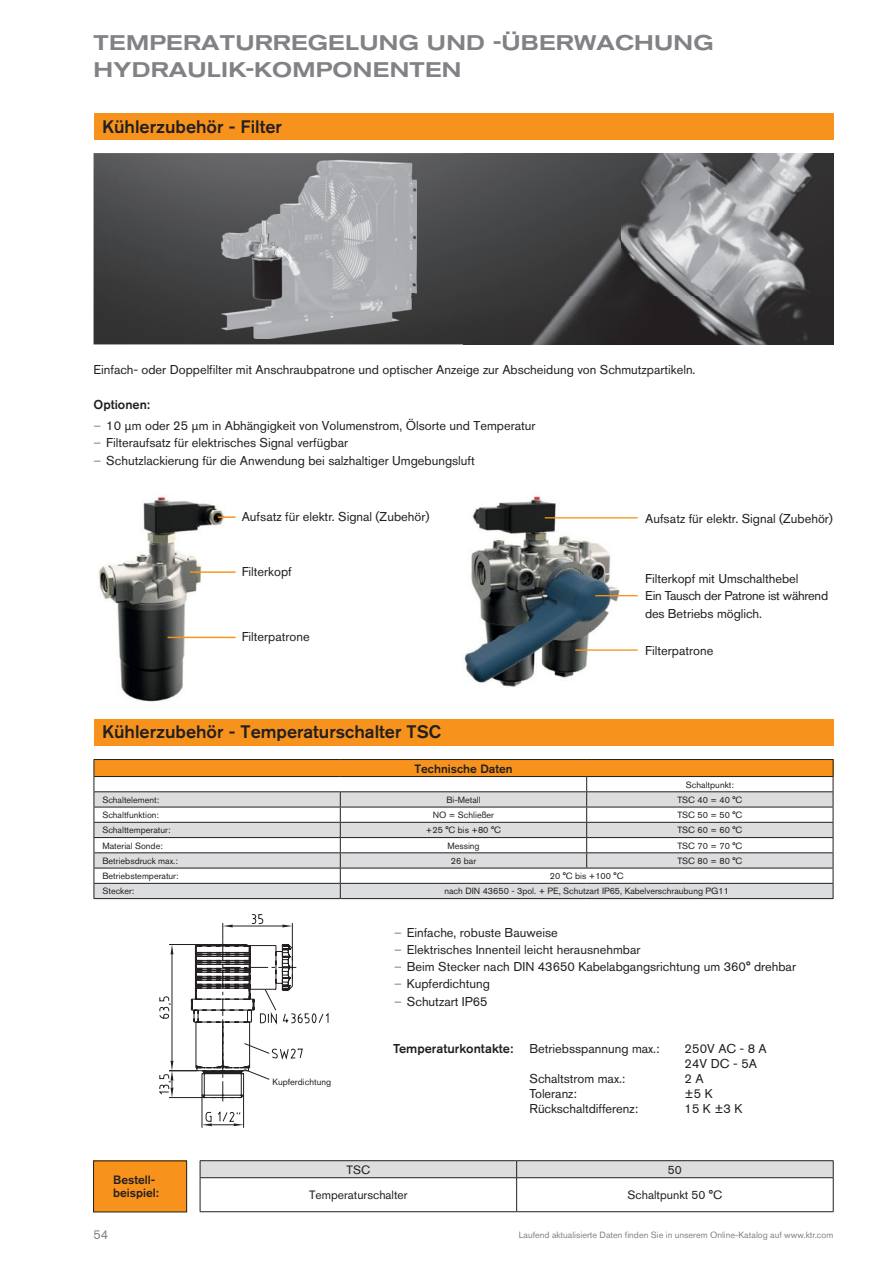
<style>
.page{position:relative;width:893px;height:1263px;background:#fff}
.page>*{position:absolute;margin:0;border:0;box-sizing:border-box;transform-origin:0 0}
.t1{font:500 expanded 21px/27px "Akzidenz Grotesk Pro";letter-spacing:.01em;color:#808285}
.t2{font:500 18px "Akzidenz Grotesk Pro";color:#231f20}
.t3{font:12.75px/17.2px "Akzidenz Grotesk Pro";color:#231f20}
.t4{font:500 12.75px "Akzidenz Grotesk Pro";color:#231f20}
.t5{font:12.75px "Akzidenz Grotesk Pro";color:#808285}
.t6{font:12px "Akzidenz Grotesk Pro";color:#231f20}
.t7{font:500 12px/12.8px "Akzidenz Grotesk Pro";color:#231f20}
.t8{font:9px "Akzidenz Grotesk Pro";color:#231f20}
.t9{font:9px "Akzidenz Grotesk Pro";color:#808285}
.s1{color:#808285}
</style>
<div class="page">
<img style="left:94px;top:153px;width:740px;height:191px">
<img style="left:221px;top:159px;width:196px;height:180px">
<img style="left:463px;top:153px;width:370px;height:191px">
<img style="left:464px;top:496px;width:161px;height:191px">
<img style="left:99px;top:496px;width:137px;height:206px">
<div style="left:94px;top:114px;width:739px;height:26px;background:#f7931d"></div>
<div style="left:94px;top:719px;width:739px;height:27px;background:#f7931d"></div>
<svg style="left:218px;top:516px;width:18px;height:2px"></svg>
<hr style="left:190px;top:571px;width:46px;height:2px;background:#f7931d">
<hr style="left:168px;top:637px;width:68px;height:1px;background:#f7931d">
<hr style="left:595px;top:595px;width:43px;height:1px;background:#f7931d">
<hr style="left:575px;top:649px;width:63px;height:2px;background:#f7931d">
<hr style="left:545px;top:517px;width:93px;height:1px;background:#f7931d">
<svg style="left:159px;top:914px;width:169px;height:214px"></svg>
<div style="left:94px;top:759px;width:739px;height:17px;background:#f7931d"></div>
<svg style="left:95px;top:792px;width:738px;height:106px;fill:#dcdddf"></svg>
<hr style="left:94px;top:759px;width:246px;height:1px;background:#231f20">
<hr style="left:340px;top:759px;width:247px;height:1px;background:#231f20">
<hr style="left:587px;top:759px;width:246px;height:1px;background:#231f20">
<hr style="left:94px;top:776px;width:246px;height:1px;background:#231f20">
<hr style="left:340px;top:776px;width:247px;height:1px;background:#231f20">
<hr style="left:587px;top:776px;width:246px;height:1px;background:#231f20">
<hr style="left:94px;top:791px;width:246px;height:1px;background:#231f20">
<hr style="left:340px;top:791px;width:247px;height:1px;background:#231f20">
<hr style="left:587px;top:791px;width:246px;height:1px;background:#231f20">
<hr style="left:94px;top:807px;width:246px;height:1px;background:#231f20">
<hr style="left:340px;top:807px;width:247px;height:1px;background:#231f20">
<hr style="left:587px;top:807px;width:246px;height:1px;background:#231f20">
<hr style="left:94px;top:822px;width:246px;height:1px;background:#231f20">
<hr style="left:340px;top:822px;width:247px;height:1px;background:#231f20">
<hr style="left:587px;top:822px;width:246px;height:1px;background:#231f20">
<hr style="left:94px;top:837px;width:246px;height:1px;background:#231f20">
<hr style="left:340px;top:837px;width:247px;height:1px;background:#231f20">
<hr style="left:587px;top:837px;width:246px;height:1px;background:#231f20">
<hr style="left:94px;top:852px;width:246px;height:1px;background:#231f20">
<hr style="left:340px;top:852px;width:247px;height:1px;background:#231f20">
<hr style="left:587px;top:852px;width:246px;height:1px;background:#231f20">
<svg style="left:586px;top:777px;width:1px;height:91px"></svg>
<hr style="left:94px;top:868px;width:246px;height:1px;background:#231f20">
<hr style="left:340px;top:868px;width:247px;height:1px;background:#231f20">
<hr style="left:587px;top:868px;width:246px;height:1px;background:#231f20">
<hr style="left:94px;top:883px;width:246px;height:1px;background:#231f20">
<svg style="left:94px;top:760px;width:1px;height:138px"></svg>
<hr style="left:340px;top:883px;width:247px;height:1px;background:#231f20">
<svg style="left:340px;top:792px;width:1px;height:106px"></svg>
<hr style="left:587px;top:883px;width:246px;height:1px;background:#231f20">
<svg style="left:833px;top:760px;width:1px;height:138px"></svg>
<hr style="left:94px;top:898px;width:246px;height:1px;background:#231f20">
<hr style="left:340px;top:898px;width:247px;height:1px;background:#231f20">
<hr style="left:587px;top:898px;width:246px;height:1px;background:#231f20">
<div style="left:94px;top:1161px;width:93px;height:51px;background:#f7931d"></div>
<div style="left:93px;top:1161px;width:94px;height:51px;border:1px solid #231f20"></div>
<hr style="left:200px;top:1160px;width:317px;height:1px;background:#231f20">
<hr style="left:517px;top:1160px;width:316px;height:1px;background:#231f20">
<svg style="left:200px;top:1161px;width:634px;height:51px"></svg>
<hr style="left:200px;top:1178px;width:1px;height:33px;background:#231f20">
<hr style="left:200px;top:1177px;width:317px;height:1px;background:#231f20">
<hr style="left:516px;top:1178px;width:1px;height:33px;background:#231f20">
<hr style="left:517px;top:1177px;width:316px;height:1px;background:#231f20">
<hr style="left:833px;top:1178px;width:1px;height:33px;background:#231f20">
<hr style="left:200px;top:1211px;width:317px;height:1px;background:#231f20">
<hr style="left:517px;top:1211px;width:316px;height:1px;background:#231f20">
<h1 class="t1" style="left:94px;top:29px;width:621px">TEMPERATURREGELUNG UND -ÜBERWACHUNG<br>HYDRAULIK-KOMPONENTEN</h1>
<h2 class="t2" style="left:102px;top:115px;width:181px">Kühlerzubehör - Filter</h2>
<p class="t3" style="left:94px;top:361px;width:603px">Einfach- oder Doppelfilter mit Anschraubpatrone und optischer Anzeige zur Abscheidung von Schmutzpartikeln.</p>
<p class="t4" style="left:94px;top:396px;width:58px">Optionen:</p>
<p class="t3" style="left:94px;top:417px;width:443px"><span class="s1">–</span> 10 µm oder 25 µm in Abhängigkeit von Volumenstrom, Ölsorte und Temperatur</p>
<p class="t3" style="left:94px;top:434px;width:256px"><span class="s1">–</span> Filteraufsatz für elektrisches Signal verfügbar</p>
<p class="t3" style="left:94px;top:451px;width:383px"><span class="s1">–</span> Schutzlackierung für die Anwendung bei salzhaltiger Umgebungsluft</p>
<p class="t3" style="left:242px;top:508px;width:189px">Aufsatz für elektr. Signal (Zubehör)</p>
<p class="t3" style="left:645px;top:509px;width:189px">Aufsatz für elektr. Signal (Zubehör)</p>
<p class="t3" style="left:242px;top:563px;width:51px">Filterkopf</p>
<p class="t3" style="left:242px;top:628px;width:70px">Filterpatrone</p>
<h2 class="t2" style="left:102px;top:720px;width:340px">Kühlerzubehör - Temperaturschalter TSC</h2>
<p class="t7" style="left:414px;top:762px;width:100px">Technische Daten</p>
<p class="t3" style="left:645px;top:570px;width:184px">Filterkopf mit Umschalthebel<br>Ein Tausch der Patrone ist während des Betriebs möglich.</p>
<p class="t3" style="left:645px;top:642px;width:70px">Filterpatrone</p>
<p class="t8" style="left:686px;top:778px;width:50px">Schaltpunkt:</p>
<p class="t8" style="left:102px;top:794px;width:58px">Schaltelement:</p>
<p class="t8" style="left:446px;top:794px;width:36px">Bi-Metall</p>
<p class="t8" style="left:677px;top:794px;width:67px">TSC 40 = 40 °C</p>
<p class="t8" style="left:102px;top:809px;width:58px">Schaltfunktion:</p>
<p class="t8" style="left:433px;top:809px;width:63px">NO = Schließer</p>
<p class="t8" style="left:677px;top:809px;width:67px">TSC 50 = 50 °C</p>
<p class="t8" style="left:102px;top:824px;width:70px">Schalttemperatur:</p>
<p class="t8" style="left:426px;top:824px;width:77px">+25 °C bis +80 °C</p>
<p class="t8" style="left:677px;top:824px;width:67px">TSC 60 = 60 °C</p>
<p class="t8" style="left:102px;top:839px;width:62px">Material Sonde:</p>
<p class="t8" style="left:447px;top:839px;width:34px">Messing</p>
<p class="t8" style="left:677px;top:839px;width:67px">TSC 70 = 70 °C</p>
<p class="t8" style="left:102px;top:855px;width:77px">Betriebsdruck max.:</p>
<p class="t8" style="left:451px;top:855px;width:27px">26 bar</p>
<p class="t8" style="left:677px;top:855px;width:67px">TSC 80 = 80 °C</p>
<p class="t8" style="left:102px;top:870px;width:78px">Betriebstemperatur:</p>
<p class="t8" style="left:550px;top:870px;width:75px">20 °C bis +100 °C</p>
<p class="t8" style="left:102px;top:885px;width:33px">Stecker:</p>
<p class="t8" style="left:444px;top:885px;width:286px">nach DIN 43650 - 3pol. + PE, Schutzart IP65, Kabelverschraubung PG11</p>
<p class="t7" style="left:113px;top:1173px;width:47px">Bestell&shy;beispiel:</p>
<p class="t8" style="left:272px;top:1076px;width:60px">Kupferdichtung</p>
<p class="t3" style="left:394px;top:923px;width:165px"><span class="s1">–</span> Einfache, robuste Bauweise</p>
<p class="t3" style="left:394px;top:941px;width:248px"><span class="s1">–</span> Elektrisches Innenteil leicht herausnehmbar</p>
<p class="t3" style="left:394px;top:958px;width:403px"><span class="s1">–</span> Beim Stecker nach DIN 43650 Kabelabgangsrichtung um 360° drehbar</p>
<p class="t3" style="left:394px;top:975px;width:97px"><span class="s1">–</span> Kupferdichtung</p>
<p class="t3" style="left:394px;top:992px;width:95px"><span class="s1">–</span> Schutzart IP65</p>
<p class="t4" style="left:393px;top:1040px;width:122px">Temperaturkontakte:</p>
<p class="t3" style="left:529px;top:1039px;width:132px">Betriebsspannung max.:</p>
<p class="t3" style="left:685px;top:1041px;width:84px;line-height:15.1px">250V AC - 8 A<br>24V DC - 5A</p>
<p class="t3" style="left:529px;top:1070px;width:97px">Schaltstrom max.:</p>
<p class="t3" style="left:685px;top:1070px;width:21px">2 A</p>
<p class="t3" style="left:529px;top:1085px;width:49px">Toleranz:</p>
<p class="t3" style="left:685px;top:1085px;width:30px">±5 K</p>
<p class="t3" style="left:529px;top:1100px;width:110px">Rückschaltdifferenz:</p>
<p class="t3" style="left:685px;top:1100px;width:59px">15 K ±3 K</p>
<p class="t6" style="left:347px;top:1162px;width:25px">TSC</p>
<p class="t6" style="left:668px;top:1162px;width:15px">50</p>
<p class="t6" style="left:309px;top:1187px;width:100px">Temperaturschalter</p>
<p class="t6" style="left:628px;top:1187px;width:96px">Schaltpunkt 50 °C</p>
<p class="t5" style="left:94px;top:1226px;width:16px">54</p>
<p class="t9" style="left:519px;top:1229px;width:316px">Laufend aktualisierte Daten finden Sie in unserem Online-Katalog auf www.ktr.com</p>
</div>
